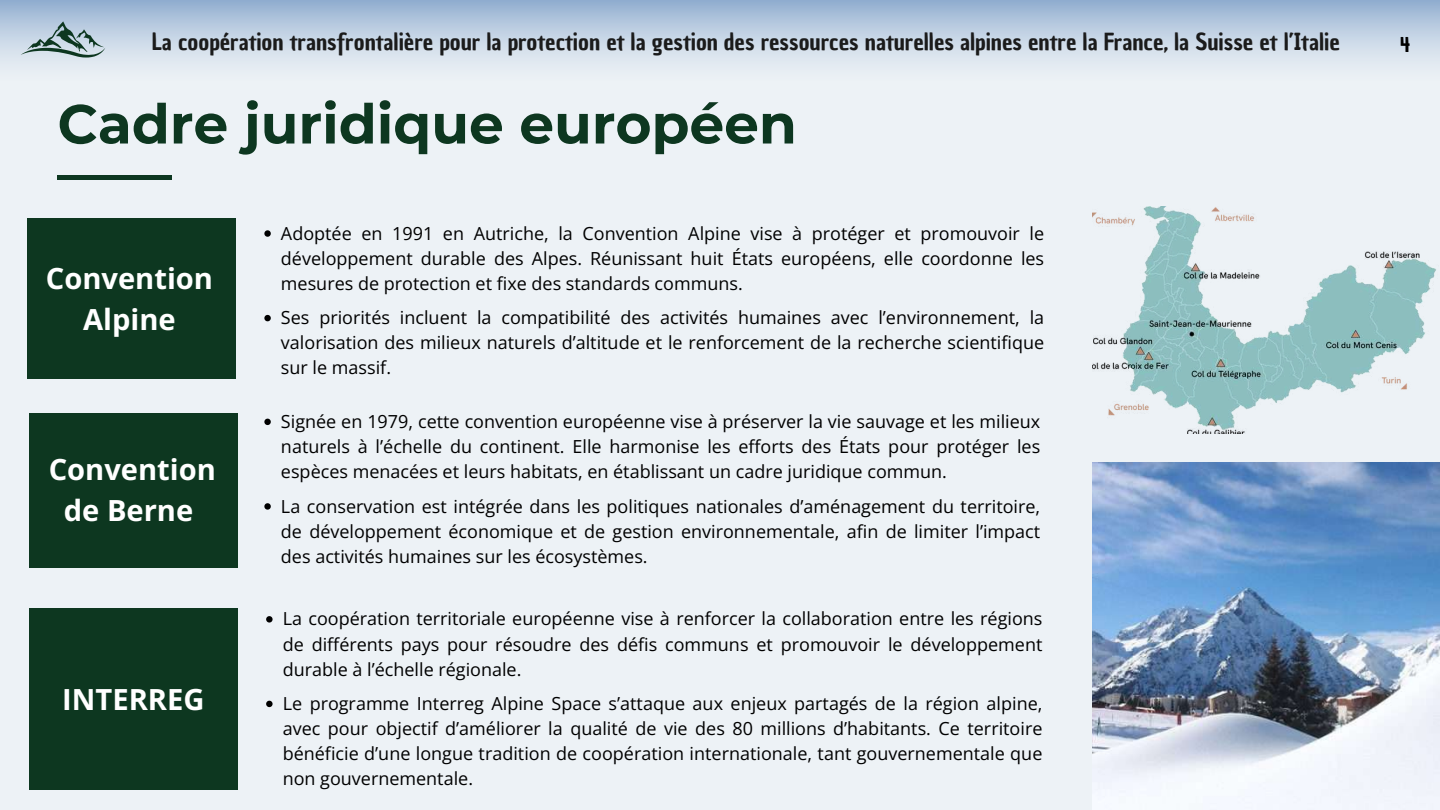
<style>
.page{position:relative;width:1440px;height:810px;background:#edf2f6}
.page>*{position:absolute;margin:0;border:0;box-sizing:border-box;transform-origin:0 0}
.t1{font:700 55px "Montserrat";color:#0d3720}
.t2{font:700 29.1px/40.5px "Open Sans";color:#fff;text-align:center}
.t3{font:23px "Chau Philomene One";color:#1b1b1b}
.t4{font:20px "Chau Philomene One";color:#000}
.t5{font:18px/25.1px "Open Sans";color:#000;text-align:justify}
</style>
<div class="page">
<img style="left:1092px;top:462px;width:348px;height:348px">
<img style="left:1092px;top:207px;width:344px;height:227px">
<div style="left:29px;top:609px;width:209px;height:181px;background:#0d3720"></div>
<div style="left:29px;top:413px;width:209px;height:154px;background:#0d3720"></div>
<div style="left:27px;top:219px;width:209px;height:160px;background:#0d3720"></div>
<div style="left:58px;top:175px;width:114px;height:5px;background:#0d3720"></div>
<div style="left:0;top:0;width:1440px;height:81px;background:linear-gradient(to bottom,#98b3d3,#f6f8f9)"></div>
<svg style="left:21px;top:21px;width:84px;height:36px;background:#9db2b9"></svg>
<svg style="left:264px;top:230px;width:7px;height:7px"></svg>
<svg style="left:264px;top:315px;width:7px;height:6px"></svg>
<svg style="left:264px;top:419px;width:7px;height:6px"></svg>
<svg style="left:264px;top:503px;width:7px;height:7px"></svg>
<svg style="left:266px;top:616px;width:7px;height:7px"></svg>
<svg style="left:266px;top:701px;width:7px;height:6px"></svg>
<p class="t3" style="left:152px;top:27px;width:1189px">La coopération transfrontalière pour la protection et la gestion des ressources naturelles alpines entre la France, la Suisse et l’Italie</p>
<p class="t4" style="left:1401px;top:31px;width:11px">4</p>
<h1 class="t1" style="left:58px;top:90px;width:741px">Cadre juridique européen</h1>
<h2 class="t2" style="left:46px;top:258px;width:169px">Convention<br>Alpine</h2>
<h2 class="t2" style="left:49px;top:449px;width:169px">Convention de Berne</h2>
<h2 class="t2" style="left:62px;top:678px;width:144px">INTERREG</h2>
<p class="t5" style="left:281px;top:220px;width:765px">Adoptée en 1991 en Autriche, la Convention Alpine vise à protéger et promouvoir le développement durable des Alpes. Réunissant huit États européens, elle coordonne les mesures de protection et fixe des standards communs.</p>
<p class="t5" style="left:281px;top:305px;width:765px">Ses priorités incluent la compatibilité des activités humaines avec l’environnement, la valorisation des milieux naturels d’altitude et le renforcement de la recherche scientifique sur le massif.</p>
<p class="t5" style="left:281px;top:408px;width:761px">Signée en 1979, cette convention européenne vise à préserver la vie sauvage et les milieux naturels à l’échelle du continent. Elle harmonise les efforts des États pour protéger les espèces menacées et leurs habitats, en établissant un cadre juridique commun.</p>
<p class="t5" style="left:281px;top:493px;width:761px">La conservation est intégrée dans les politiques nationales d’aménagement du territoire, de développement économique et de gestion environnementale, afin de limiter l’impact des activités humaines sur les écosystèmes.</p>
<p class="t5" style="left:283px;top:606px;width:761px">La coopération territoriale européenne vise à renforcer la collaboration entre les régions de différents pays pour résoudre des défis communs et promouvoir le développement durable à l’échelle régionale.</p>
<p class="t5" style="left:283px;top:691px;width:761px">Le programme Interreg Alpine Space s’attaque aux enjeux partagés de la région alpine, avec pour objectif d’améliorer la qualité de vie des 80 millions d’habitants. Ce territoire bénéficie d’une longue tradition de coopération internationale, tant gouvernementale que non gouvernementale.</p>
</div>
